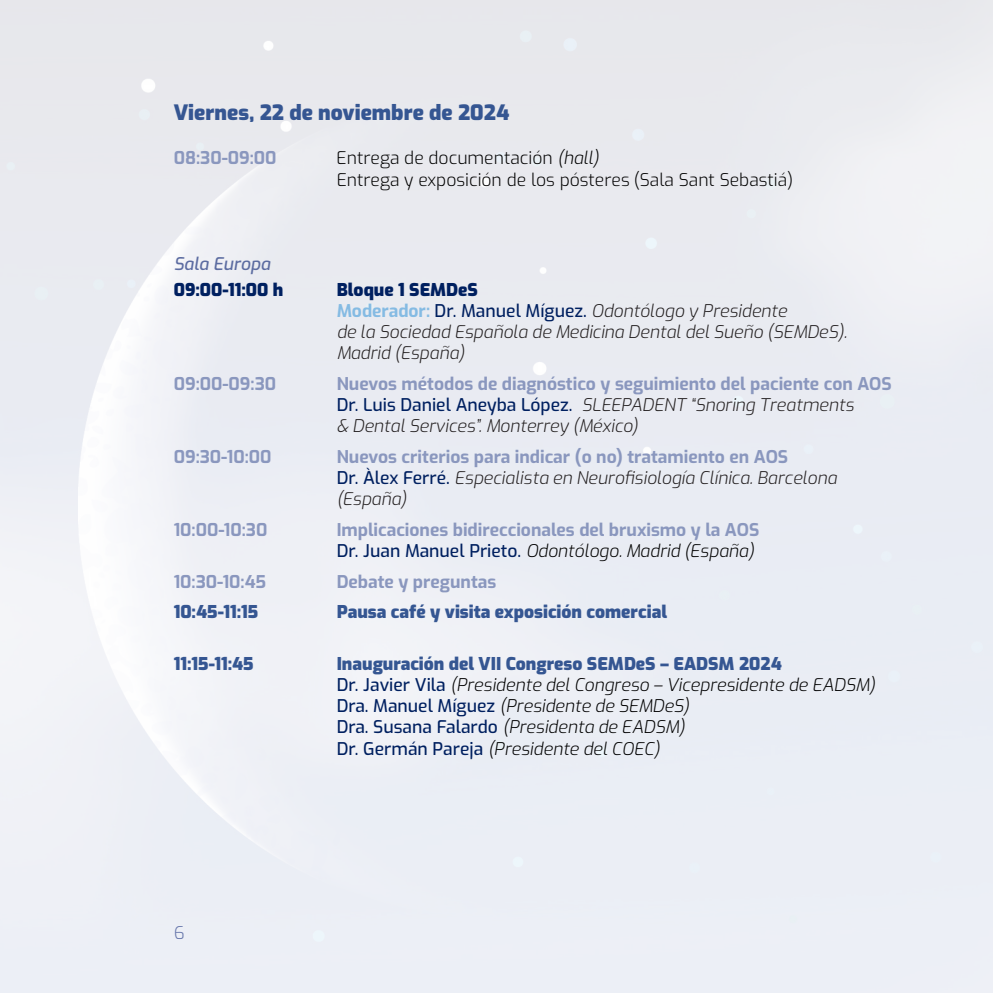
<style>
.page{position:relative;width:993px;height:993px;background:#fff}
.page>*{position:absolute;margin:0;border:0;box-sizing:border-box;transform-origin:0 0}
.t1{font:900 21px "Exo";color:#355692}
.t2{font:italic 300 17.5px/21px "Exo";color:#231f20}
.HORA{font:700 17.5px "Exo";color:#8a97be}
.t3{font:italic 300 17.5px "Exo";color:#000}
.PAUSA{font:900 17.5px "Exo";color:#355692}
.t4{font:300 17.5px "Exo";color:#000}
.t5{font:900 17.5px "Exo";color:#002060}
.t6{font:italic 500 17.5px "Exo";color:#5c6ca1}
.t7{font:300 17.5px "Exo";color:#6978ab}
.s1{font-style:italic}
.s2{font-weight:700;font-style:normal;color:#85bbe3}
.s3{font-weight:500;font-style:normal;color:#002060}
</style>
<div class="page">
<p class="t1" style="left:174px;top:97px;width:337px">Viernes, 22 de noviembre de 2024</p>
<p class="HORA" style="left:174px;top:145px;width:104px">08:30-09:00</p>
<p class="t4" style="left:336px;top:145px;width:264px">Entrega de documentación <span class="s1">(hall)</span></p>
<p class="t4" style="left:336px;top:166px;width:458px">Entrega y exposición de los pósteres (Sala Sant Sebastiá)</p>
<p class="t6" style="left:174px;top:250px;width:98px">Sala Europa</p>
<p class="t5" style="left:174px;top:276px;width:111px">09:00-11:00 h</p>
<p class="t5" style="left:336px;top:276px;width:143px">Bloque 1 SEMDeS</p>
<p class="t2" style="left:336px;top:299px;width:512px"><span class="s2">Moderador:</span> <span class="s3">Dr. Manuel Míguez.</span> Odontólogo y Presidente<br>de la Sociedad Española de Medicina Dental del Sueño (SEMDeS).<br>Madrid (España)</p>
<p class="HORA" style="left:174px;top:370px;width:104px">09:00-09:30</p>
<p class="HORA" style="left:336px;top:370px;width:556px">Nuevos métodos de diagnóstico y seguimiento del paciente con AOS</p>
<p class="t2" style="left:336px;top:392px;width:518px"><span class="s3">Dr. Luis Daniel Aneyba López.</span> SLEEPADENT “Snoring Treatments &amp; Dental Services”. Monterrey (México)</p>
<p class="HORA" style="left:174px;top:443px;width:99px">09:30-10:00</p>
<p class="HORA" style="left:336px;top:443px;width:453px">Nuevos criterios para indicar (o no) tratamiento en AOS</p>
<p class="t2" style="left:336px;top:465px;width:501px"><span class="s3">Dr. Àlex Ferré.</span> Especialista en Neurofisiología Clínica. Barcelona (España)</p>
<p class="HORA" style="left:174px;top:516px;width:95px">10:00-10:30</p>
<p class="HORA" style="left:336px;top:516px;width:424px">Implicaciones bidireccionales del bruxismo y la AOS</p>
<p class="t3" style="left:336px;top:537px;width:419px"><span class="s3">Dr. Juan Manuel Prieto.</span> Odontólogo. Madrid (España)</p>
<p class="HORA" style="left:174px;top:568px;width:94px">10:30-10:45</p>
<p class="HORA" style="left:336px;top:568px;width:161px">Debate y preguntas</p>
<p class="PAUSA" style="left:174px;top:599px;width:86px">10:45-11:15</p>
<p class="PAUSA" style="left:336px;top:599px;width:332px">Pausa café y visita exposición comercial</p>
<p class="PAUSA" style="left:174px;top:651px;width:81px">11:15-11:45</p>
<p class="PAUSA" style="left:336px;top:651px;width:446px">Inauguración del VII Congreso SEMDeS – EADSM 2024</p>
<p class="t3" style="left:336px;top:672px;width:540px"><span class="s3">Dr. Javier Vila</span> (Presidente del Congreso – Vicepresidente de EADSM)</p>
<p class="t3" style="left:336px;top:693px;width:354px"><span class="s3">Dra. Manuel Míguez</span> (Presidente de SEMDeS)</p>
<p class="t3" style="left:336px;top:714px;width:349px"><span class="s3">Dra. Susana Falardo</span> (Presidenta de EADSM)</p>
<p class="t3" style="left:336px;top:735px;width:325px"><span class="s3">Dr. Germán Pareja</span> (Presidente del COEC)</p>
<p class="t7" style="left:174px;top:919px;width:12px">6</p>
</div>
